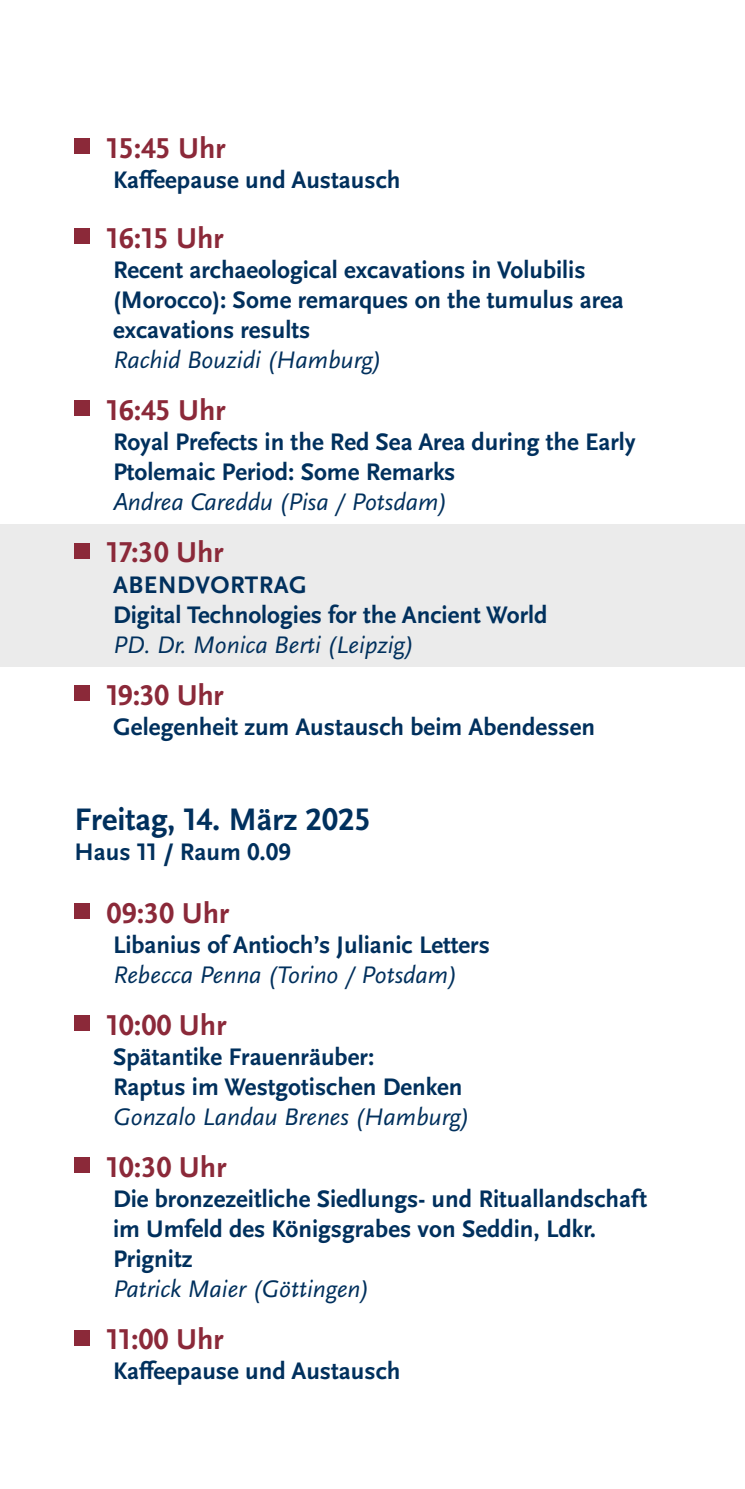
<style>
.page{position:relative;width:745px;height:1489px;background:#fff}
.page>*{position:absolute;margin:0;border:0;box-sizing:border-box;transform-origin:0 0}
.t1{font:700 32.5px "Scala Sans Pro";color:#00305d}
.t2{font:700 30px "Scala Sans Pro";color:#8b2939}
.t3{font:700 25px/30px "Scala Sans Pro";color:#00305d}
.t4{font:italic 25px "Scala Sans Pro";color:#00305d}
</style>
<div class="page">
<div style="left:0;top:524px;width:744px;height:143px;background:#ebebeb"></div>
<div style="left:74px;top:139px;width:16px;height:15px;background:#8b2939"></div>
<div style="left:74px;top:228px;width:16px;height:16px;background:#8b2939"></div>
<div style="left:74px;top:401px;width:16px;height:15px;background:#8b2939"></div>
<div style="left:74px;top:543px;width:16px;height:15px;background:#8b2939"></div>
<div style="left:74px;top:685px;width:16px;height:15px;background:#8b2939"></div>
<div style="left:74px;top:903px;width:16px;height:15px;background:#8b2939"></div>
<div style="left:74px;top:1015px;width:16px;height:15px;background:#8b2939"></div>
<div style="left:74px;top:1157px;width:16px;height:15px;background:#8b2939"></div>
<div style="left:74px;top:1329px;width:16px;height:16px;background:#8b2939"></div>
<p class="t2" style="left:107px;top:131px;width:120px">15:45 Uhr</p>
<p class="t3" style="left:113px;top:165px;width:289px">Kaffeepause und Austausch</p>
<p class="t2" style="left:107px;top:221px;width:118px">16:15 Uhr</p>
<p class="t3" style="left:113px;top:255px;width:512px">Recent archaeological excavations in Volubilis (Morocco): Some remarques on the tumulus area excavations results</p>
<p class="t4" style="left:113px;top:345px;width:270px">Rachid Bouzidi (Hamburg)</p>
<p class="t2" style="left:107px;top:393px;width:120px">16:45 Uhr</p>
<p class="t3" style="left:113px;top:427px;width:524px">Royal Prefects in the Red Sea Area during the Early<br>Ptolemaic Period: Some Remarks</p>
<p class="t4" style="left:113px;top:488px;width:336px">Andrea Careddu (Pisa / Potsdam)</p>
<p class="t2" style="left:107px;top:535px;width:118px">17:30 Uhr</p>
<p class="t3" style="left:113px;top:569px;width:435px">ABENDVORTRAG<br>Digital Technologies for the Ancient World</p>
<p class="t4" style="left:113px;top:630px;width:302px">PD. Dr. Monica Berti (Leipzig)</p>
<p class="t2" style="left:107px;top:677px;width:118px">19:30 Uhr</p>
<p class="t3" style="left:113px;top:711px;width:483px">Gelegenheit zum Austausch beim Abendessen</p>
<h1 class="t1" style="left:74px;top:801px;width:297px">Freitag, 14. März 2025</h1>
<p class="t3" style="left:74px;top:837px;width:218px">Haus 11 / Raum 0.09</p>
<p class="t2" style="left:107px;top:895px;width:124px">09:30 Uhr</p>
<p class="t3" style="left:113px;top:929px;width:378px">Libanius of Antioch’s Julianic Letters</p>
<p class="t4" style="left:113px;top:960px;width:346px">Rebecca Penna (Torino / Potsdam)</p>
<p class="t2" style="left:107px;top:1007px;width:121px">10:00 Uhr</p>
<p class="t3" style="left:113px;top:1041px;width:351px">Spätantike Frauenräuber:<br>Raptus im Westgotischen Denken</p>
<p class="t4" style="left:113px;top:1102px;width:358px">Gonzalo Landau Brenes (Hamburg)</p>
<p class="t2" style="left:107px;top:1150px;width:121px">10:30 Uhr</p>
<p class="t3" style="left:113px;top:1184px;width:535px">Die bronzezeitliche Siedlungs- und Rituallandschaft im Umfeld des Königsgrabes von Seddin, Ldkr.<br>Prignitz</p>
<p class="t4" style="left:113px;top:1274px;width:258px">Patrick Maier (Göttingen)</p>
<p class="t2" style="left:107px;top:1322px;width:118px">11:00 Uhr</p>
<p class="t3" style="left:113px;top:1356px;width:289px">Kaffeepause und Austausch</p>
</div>
